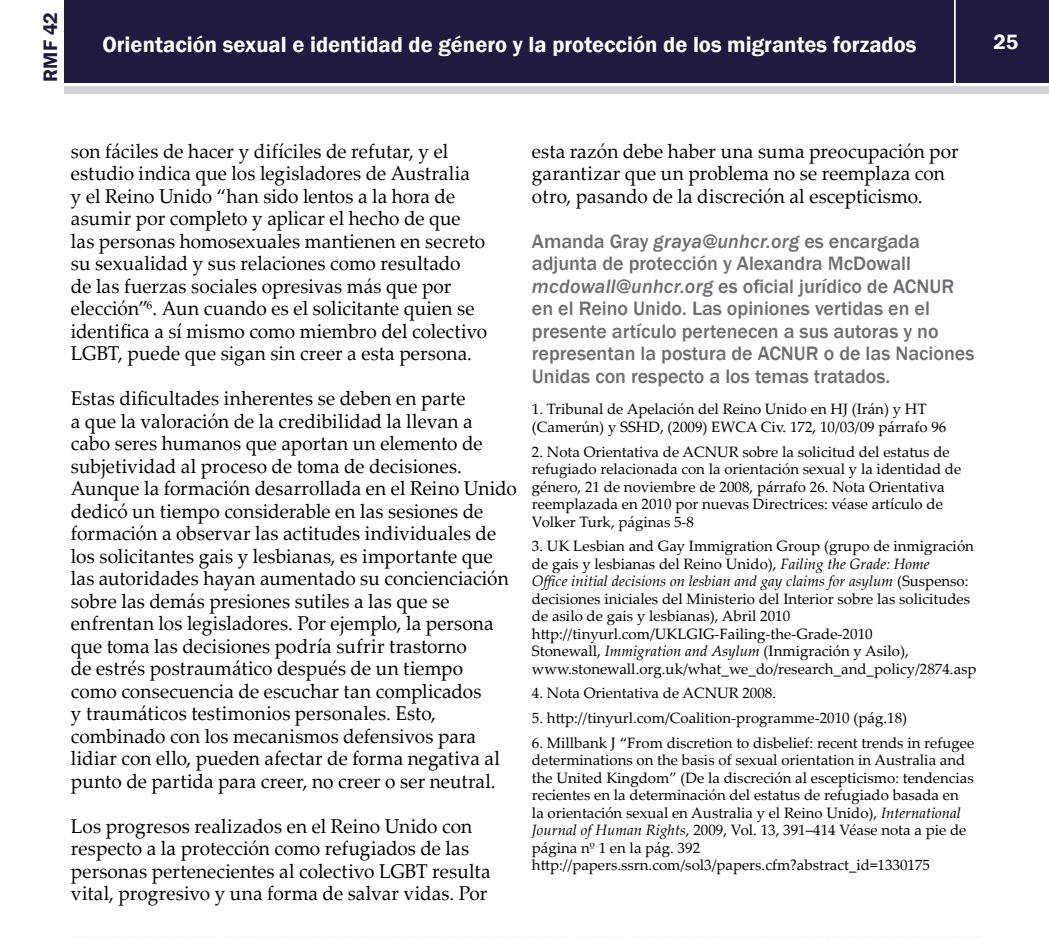
<style>
.page{position:relative;width:1049px;height:938px;background:#fff}
.page>*{position:absolute;margin:0;border:0;box-sizing:border-box;transform-origin:0 0}
.t1{font:600 22.5px "Franklin Gothic";color:#fff}
.t2{font:600 21.25px "Franklin Gothic";color:#fff}
.t3{font:20px/22.5px "Palatino Linotype";letter-spacing:.005em;color:#000;scale:.95 1}
.t4{font:500 20px/22.5px "Franklin Gothic";color:#6d6e71}
.t5{font:600 20px "Franklin Gothic";color:#211a40}
.t6{font:15px/17.5px "Palatino Linotype";color:#000}
.s1{font-style:italic}
</style>
<div class="page">
<div style="left:65px;top:0;width:983px;height:83px;background:#211a40"></div>
<div style="left:65px;top:86px;width:983px;height:8px;background:#d1d3d4"></div>
<hr style="left:953px;top:0;width:2px;height:85px;background:#fff">
<svg style="left:72px;top:937px;width:906px;height:1px"></svg>
<p class="t5" style="left:38px;top:82px;width:71px;rotate:-90deg">RMF 42</p>
<p class="t1" style="left:102px;top:31px;width:815px">Orientación sexual e identidad de género y la protección de los migrantes forzados</p>
<p class="t2" style="left:993px;top:29px;width:26px">25</p>
<p class="t3" style="left:71px;top:139px;width:439px">son fáciles de hacer y difíciles de refutar, y el estudio indica que los legisladores de Australia<br>y el Reino Unido “han sido lentos a la hora de asumir por completo y aplicar el hecho de que las personas homosexuales mantienen en secreto su sexualidad y sus relaciones como resultado<br>de las fuerzas sociales opresivas más que por elección”<sup>6</sup>. Aun cuando es el solicitante quien se identifica a sí mismo como miembro del colectivo LGBT, puede que sigan sin creer a esta persona.</p>
<p class="t3" style="left:71px;top:386px;width:471px">Estas dificultades inherentes se deben en parte<br>a que la valoración de la credibilidad la llevan a<br>cabo seres humanos que aportan un elemento de subjetividad al proceso de toma de decisiones.<br>Aunque la formación desarrollada en el Reino Unido dedicó un tiempo considerable en las sesiones de formación a observar las actitudes individuales de los solicitantes gais y lesbianas, es importante que las autoridades hayan aumentado su concienciación sobre las demás presiones sutiles a las que se enfrentan los legisladores. Por ejemplo, la persona que toma las decisiones podría sufrir trastorno<br>de estrés postraumático después de un tiempo<br>como consecuencia de escuchar tan complicados<br>y traumáticos testimonios personales. Esto, combinado con los mecanismos defensivos para lidiar con ello, pueden afectar de forma negativa al punto de partida para creer, no creer o ser neutral.</p>
<p class="t3" style="left:71px;top:814px;width:443px">Los progresos realizados en el Reino Unido con respecto a la protección como refugiados de las personas pertenecientes al colectivo LGBT resulta vital, progresivo y una forma de salvar vidas. Por</p>
<p class="t3" style="left:531px;top:139px;width:450px">esta razón debe haber una suma preocupación por garantizar que un problema no se reemplaza con otro, pasando de la discreción al escepticismo.</p>
<p class="t4" style="left:531px;top:230px;width:444px">Amanda Gray <span class="s1">graya@unhcr.org</span> es encargada adjunta de protección y Alexandra McDowall <span class="s1">mcdowall@unhcr.org</span> es oficial jurídico de ACNUR en el Reino Unido. Las opiniones vertidas en el presente artículo pertenecen a sus autoras y no representan la postura de ACNUR o de las Naciones Unidas con respecto a los temas tratados.</p>
<p class="t6" style="left:531px;top:400px;width:416px">1. Tribunal de Apelación del Reino Unido en HJ (Irán) y HT (Camerún) y SSHD, (2009) EWCA Civ. 172, 10/03/09 párrafo 96</p>
<p class="t6" style="left:531px;top:442px;width:431px">2. Nota Orientativa de ACNUR sobre la solicitud del estatus de refugiado relacionada con la orientación sexual y la identidad de género, 21 de noviembre de 2008, párrafo 26. Nota Orientativa reemplazada en 2010 por nuevas Directrices: véase artículo de Volker Turk, páginas 5-8</p>
<p class="t6" style="left:531px;top:536px;width:446px">3. UK Lesbian and Gay Immigration Group (grupo de inmigración de gais y lesbianas del Reino Unido), <span class="s1">Failing the Grade: Home<br>Office initial decisions on lesbian and gay claims for asylum</span> (Suspenso: decisiones iniciales del Ministerio del Interior sobre las solicitudes de asilo de gais y lesbianas), Abril 2010 http://tinyurl.com/UKLGIG-Failing-the-Grade-2010<br>Stonewall, <span class="s1">Immigration and Asylum</span> (Inmigración y Asilo), www.stonewall.org.uk/what_we_do/research_and_policy/2874.asp</p>
<p class="t6" style="left:531px;top:684px;width:245px">4. Nota Orientativa de ACNUR 2008.</p>
<p class="t6" style="left:531px;top:708px;width:376px">5. http://tinyurl.com/Coalition-programme-2010 (pág.18)</p>
<p class="t6" style="left:531px;top:733px;width:443px">6. Millbank J “From discretion to disbelief: recent trends in refugee determinations on the basis of sexual orientation in Australia and the United Kingdom” (De la discreción al escepticismo: tendencias recientes en la determinación del estatus de refugiado basada en la orientación sexual en Australia y el Reino Unido), <span class="s1">International Journal of Human Rights</span>, 2009, Vol. 13, 391–414 Véase nota a pie de página nº 1 en la pág. 392 http://papers.ssrn.com/sol3/papers.cfm?abstract_id=1330175</p>
</div>
